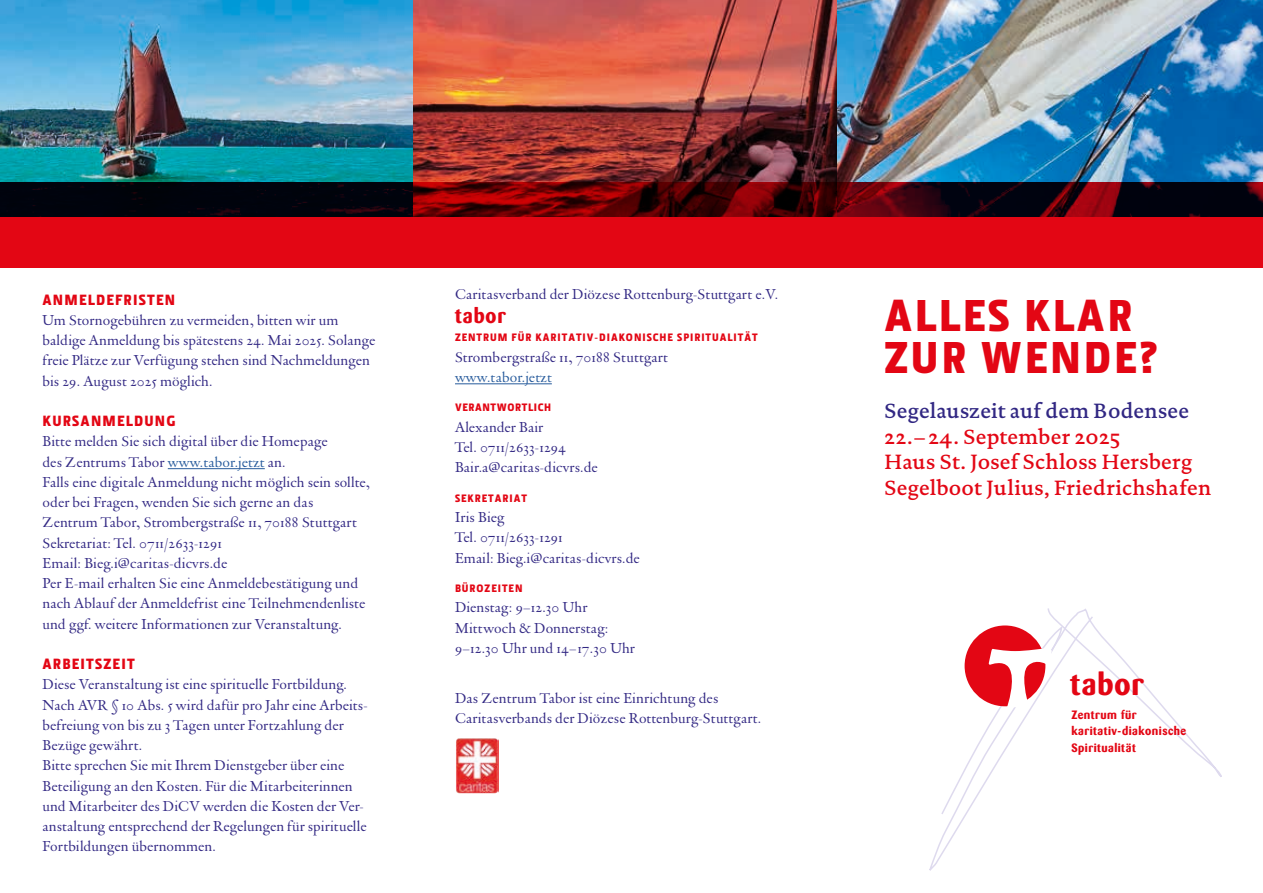
<style>
.page{position:relative;width:1263px;height:893px;background:#fff}
.page>*{position:absolute;margin:0;border:0;box-sizing:border-box;transform-origin:0 0}
.t1{font:900 45px/42px "Section";letter-spacing:.06em;color:#e30614}
.t2{font:700 30.9px "Barmeno BQ";letter-spacing:.03em;color:#e30614}
.t3{font:21px/25.5px "DTL Documenta ST Medium";letter-spacing:.015em;color:#e30614}
.t4{font:21px "DTL Documenta ST Medium";letter-spacing:.015em;color:#312783}
.t5{font:700 21px "Barmeno BQ";letter-spacing:.04em;color:#e30614}
.t6{font:15px/20.2px "DTL Vanden Keere D";letter-spacing:.01em;color:#312783}
.t7{font:15px "DTL Vanden Keere D Caps";letter-spacing:.01em;color:#312783}
.t8{font:900 15px "Section";letter-spacing:.08em;color:#e30614}
.t9{font:700 12px/16.5px "Barmeno BQ";letter-spacing:.04em;color:#e30614}
.t10{font:900 10.8px "Section";letter-spacing:.09em;color:#e30614}
.t11{font:900 10.8px "Section";letter-spacing:.06em;color:#e30614}
.s1{font-family:"DTL Vanden Keere D Caps"}
.s2{color:#275b9c}
.s3{font-family:"DTL Vanden Keere D"}
</style>
<div class="page">
<img style="left:0;top:0;width:1263px;height:183px">
<svg style="left:929px;top:608px;width:293px;height:263px"></svg>
<svg style="left:940px;top:624px;width:123px;height:192px"></svg>
<hr style="left:455px;top:384px;width:97px;height:1px;background:#275b9c">
<img style="left:456px;top:738px;width:42px;height:56px">
<svg style="left:0;top:183px;width:1263px;height:85px;background:#9a040f"></svg>
<hr style="left:168px;top:468px;width:97px;height:1px;background:#275b9c">
<p class="t8" style="left:43px;top:290px;width:134px">ANMELDEFRISTEN</p>
<p class="t6" style="left:43px;top:310px;width:334px">Um Stornogebühren zu vermeiden, bitten wir um baldige Anmeldung bis spätestens <span class="s1">24.</span> Mai <span class="s1">2025.</span> Solange freie Plätze zur Verfügung stehen sind Nachmeldungen bis <span class="s1">29.</span> August <span class="s1">2025</span> möglich.</p>
<p class="t8" style="left:43px;top:412px;width:135px">KURSANMELDUNG</p>
<p class="t6" style="left:43px;top:431px;width:329px">Bitte melden Sie sich digital über die Homepage<br>des Zentrums Tabor <span class="s2">www.tabor.jetzt</span> an.<br>Falls eine digitale Anmeldung nicht möglich sein sollte, oder bei Fragen, wenden Sie sich gerne an das Zentrum Tabor, Strombergstraße <span class="s1">11, 70188</span> Stuttgart Sekretariat: Tel. <span class="s1">0711/2633-1291<br></span>Email: Bieg.i@caritas-dicvrs.de<br>Per E-mail erhalten Sie eine Anmeldebestätigung und nach Ablauf der Anmeldefrist eine Teilnehmendenliste und ggf. weitere Informationen zur Veranstaltung.</p>
<p class="t8" style="left:43px;top:655px;width:94px">ARBEITSZEIT</p>
<p class="t6" style="left:43px;top:674px;width:326px">Diese Veranstaltung ist eine spirituelle Fortbildung.<br>Nach AVR § <span class="s1">10</span> Abs. <span class="s1">5</span> wird dafür pro Jahr eine Arbeits&shy;befreiung von bis zu <span class="s1">3</span> Tagen unter Fortzahlung der Bezüge gewährt.<br>Bitte sprechen Sie mit Ihrem Dienstgeber über eine Beteiligung an den Kosten. Für die Mitarbeiterinnen und Mitarbeiter des DiCV werden die Kosten der Ver&shy;anstaltung entsprechend der Regelungen für spirituelle Fortbildungen übernommen.</p>
<p class="t6" style="left:455px;top:284px;width:325px">Caritasverband der Diözese Rottenburg-Stuttgart e.V.</p>
<h3 class="t5" style="left:455px;top:303px;width:52px">tabor</h3>
<p class="t10" style="left:455px;top:331px;width:304px">ZENTRUM FÜR KARITATIV-DIAKONISCHE SPIRITUALITÄT</p>
<p class="t6" style="left:455px;top:347px;width:215px">Strombergstraße <span class="s1">11, 70188</span> Stuttgart <span class="s2">www.tabor.jetzt</span></p>
<p class="t11" style="left:455px;top:401px;width:98px">VERANTWORTLICH</p>
<p class="t6" style="left:455px;top:417px;width:90px">Alexander Bair</p>
<p class="t7" style="left:455px;top:437px;width:112px"><span class="s3">Tel.</span> 0711/2633-1294</p>
<p class="t6" style="left:455px;top:457px;width:144px">Bair.a@caritas-dicvrs.de</p>
<p class="t10" style="left:455px;top:492px;width:73px">SEKRETARIAT</p>
<p class="t6" style="left:455px;top:507px;width:51px">Iris Bieg</p>
<p class="t7" style="left:455px;top:528px;width:109px"><span class="s3">Tel.</span> 0711/2633-1291</p>
<p class="t6" style="left:455px;top:548px;width:186px">Email: Bieg.i@caritas-dicvrs.de</p>
<p class="t10" style="left:455px;top:582px;width:69px">BÜROZEITEN</p>
<p class="t6" style="left:455px;top:597px;width:155px">Dienstag: <span class="s1">9–12.30</span> Uhr<br>Mittwoch &amp; Donnerstag:</p>
<p class="t7" style="left:455px;top:638px;width:181px">9–12.30 <span class="s3">Uhr und</span> 14–17.30 <span class="s3">Uhr</span></p>
<p class="t6" style="left:455px;top:688px;width:308px">Das Zentrum Tabor ist eine Einrichtung des<br>Caritasverbands der Diözese Rottenburg-Stuttgart.</p>
<h1 class="t1" style="left:884px;top:295px;width:274px">ALLES KLAR<br>ZUR WENDE?</h1>
<h3 class="t4" style="left:884px;top:399px;width:306px">Segelauszeit auf dem Bodensee</h3>
<h3 class="t3" style="left:884px;top:424px;width:328px">22.– 24. September 2025<br>Haus St. Josef Schloss Hersberg<br>Segelboot Julius, Friedrichshafen</h3>
<h2 class="t2" style="left:1070px;top:666px;width:75px">tabor</h2>
<p class="t9" style="left:1071px;top:706px;width:116px">Zentrum für karitativ-diakonische<br>Spiritualität</p>
</div>
